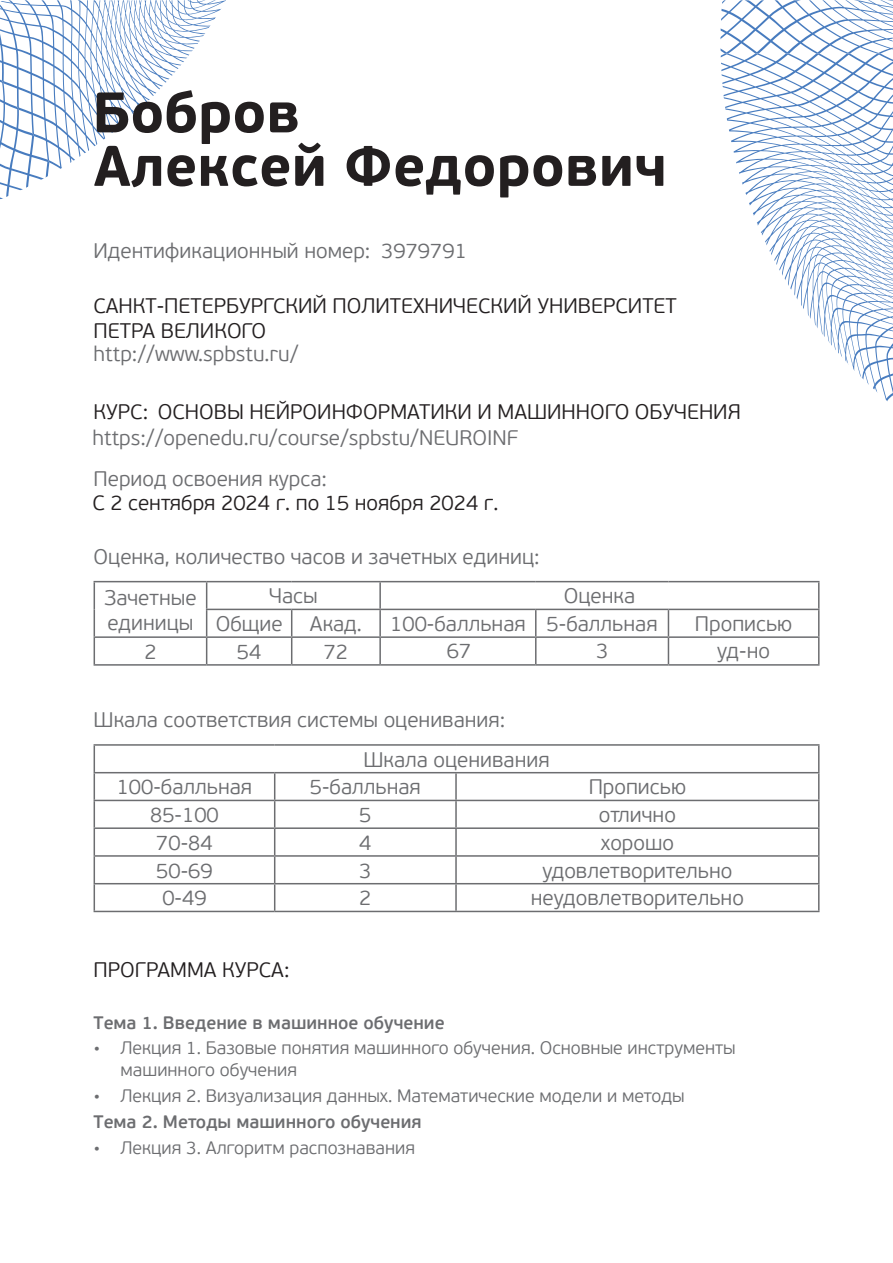
<style>
.page{position:relative;width:893px;height:1263px;background:#fff}
.page>*{position:absolute;margin:0;border:0;box-sizing:border-box;transform-origin:0 0}
.t1{font:700 57px "PF Beau Sans Pro";color:#231f20}
.t2{font:300 21px/25.2px "PF Beau Sans Pro";color:#6c6d70}
.t3{font:300 21px/25.3px "PF Beau Sans Pro";color:#231f20}
.t4{font:300 18px/21.6px "PF Beau Sans Pro";color:#6c6d70}
.t5{font:600 18px "PF Beau Sans Pro";color:#6c6d70}
</style>
<div class="page">
<svg style="left:720px;top:0;width:173px;height:54px"></svg>
<svg style="left:720px;top:54px;width:173px;height:348px"></svg>
<svg style="left:0;top:0;width:226px;height:199px"></svg>
<hr style="left:94px;top:581px;width:113px;height:1px;background:#6c6d70">
<hr style="left:207px;top:581px;width:85px;height:1px;background:#6c6d70">
<hr style="left:292px;top:581px;width:88px;height:1px;background:#6c6d70">
<hr style="left:380px;top:581px;width:156px;height:1px;background:#6c6d70">
<hr style="left:379px;top:582px;width:2px;height:27px;background:#6c6d70">
<hr style="left:536px;top:581px;width:132px;height:1px;background:#6c6d70">
<hr style="left:668px;top:581px;width:151px;height:1px;background:#6c6d70">
<hr style="left:206px;top:609px;width:86px;height:1px;background:#6c6d70">
<hr style="left:292px;top:609px;width:88px;height:1px;background:#6c6d70">
<hr style="left:380px;top:609px;width:156px;height:1px;background:#6c6d70">
<hr style="left:379px;top:610px;width:2px;height:26px;background:#6c6d70">
<hr style="left:536px;top:609px;width:132px;height:1px;background:#6c6d70">
<hr style="left:668px;top:609px;width:151px;height:1px;background:#6c6d70">
<hr style="left:94px;top:636px;width:113px;height:2px;background:#6c6d70">
<svg style="left:94px;top:582px;width:1px;height:82px"></svg>
<hr style="left:207px;top:636px;width:85px;height:2px;background:#6c6d70">
<svg style="left:206px;top:582px;width:1px;height:82px"></svg>
<hr style="left:292px;top:636px;width:88px;height:2px;background:#6c6d70">
<svg style="left:291px;top:610px;width:1px;height:54px"></svg>
<hr style="left:380px;top:636px;width:156px;height:2px;background:#6c6d70">
<hr style="left:379px;top:638px;width:2px;height:26px;background:#6c6d70">
<hr style="left:536px;top:636px;width:132px;height:2px;background:#6c6d70">
<svg style="left:535px;top:610px;width:1px;height:54px"></svg>
<hr style="left:668px;top:636px;width:151px;height:2px;background:#6c6d70">
<svg style="left:668px;top:610px;width:1px;height:54px"></svg>
<svg style="left:818px;top:582px;width:1px;height:82px"></svg>
<hr style="left:94px;top:664px;width:113px;height:2px;background:#6c6d70">
<hr style="left:207px;top:664px;width:85px;height:2px;background:#6c6d70">
<hr style="left:292px;top:664px;width:88px;height:2px;background:#6c6d70">
<hr style="left:380px;top:664px;width:156px;height:2px;background:#6c6d70">
<hr style="left:536px;top:664px;width:132px;height:2px;background:#6c6d70">
<hr style="left:668px;top:664px;width:151px;height:2px;background:#6c6d70">
<hr style="left:94px;top:744px;width:181px;height:2px;background:#6c6d70">
<hr style="left:275px;top:744px;width:181px;height:2px;background:#6c6d70">
<hr style="left:456px;top:744px;width:363px;height:2px;background:#6c6d70">
<hr style="left:94px;top:772px;width:181px;height:1px;background:#6c6d70">
<hr style="left:275px;top:772px;width:181px;height:1px;background:#6c6d70">
<hr style="left:456px;top:772px;width:363px;height:1px;background:#6c6d70">
<hr style="left:455px;top:773px;width:2px;height:27px;background:#6c6d70">
<hr style="left:94px;top:800px;width:181px;height:1px;background:#6c6d70">
<hr style="left:275px;top:800px;width:181px;height:1px;background:#6c6d70">
<hr style="left:456px;top:800px;width:363px;height:1px;background:#6c6d70">
<hr style="left:455px;top:801px;width:2px;height:26px;background:#6c6d70">
<hr style="left:94px;top:827px;width:181px;height:2px;background:#6c6d70">
<hr style="left:275px;top:827px;width:181px;height:2px;background:#6c6d70">
<hr style="left:456px;top:827px;width:363px;height:2px;background:#6c6d70">
<hr style="left:455px;top:829px;width:2px;height:26px;background:#6c6d70">
<hr style="left:94px;top:855px;width:181px;height:2px;background:#6c6d70">
<hr style="left:275px;top:855px;width:181px;height:2px;background:#6c6d70">
<hr style="left:456px;top:855px;width:363px;height:2px;background:#6c6d70">
<hr style="left:455px;top:857px;width:2px;height:26px;background:#6c6d70">
<hr style="left:94px;top:883px;width:181px;height:1px;background:#6c6d70">
<svg style="left:94px;top:746px;width:1px;height:165px"></svg>
<hr style="left:275px;top:883px;width:181px;height:1px;background:#6c6d70">
<svg style="left:274px;top:773px;width:1px;height:138px"></svg>
<hr style="left:456px;top:883px;width:363px;height:1px;background:#6c6d70">
<hr style="left:455px;top:884px;width:2px;height:27px;background:#6c6d70">
<svg style="left:818px;top:746px;width:1px;height:165px"></svg>
<hr style="left:94px;top:911px;width:181px;height:1px;background:#6c6d70">
<hr style="left:275px;top:911px;width:181px;height:1px;background:#6c6d70">
<hr style="left:456px;top:911px;width:363px;height:1px;background:#6c6d70">
<h1 class="t1" style="left:92px;top:77px;width:209px">Бобров</h1>
<h1 class="t1" style="left:94px;top:131px;width:575px">Алексей Федорович</h1>
<p class="t2" style="left:94px;top:238px;width:278px">Идентификационный номер:</p>
<p class="t3" style="left:94px;top:293px;width:585px">САНКТ-ПЕТЕРБУРГСКИЙ ПОЛИТЕХНИЧЕСКИЙ УНИВЕРСИТЕТ<br>ПЕТРА ВЕЛИКОГО</p>
<p class="t2" style="left:94px;top:342px;width:206px">http://www.spbstu.ru/</p>
<p class="t3" style="left:94px;top:400px;width:56px">КУРС:</p>
<p class="t2" style="left:381px;top:238px;width:87px">3979791</p>
<p class="t3" style="left:158px;top:400px;width:584px">ОСНОВЫ НЕЙРОИНФОРМАТИКИ И МАШИННОГО ОБУЧЕНИЯ</p>
<p class="t2" style="left:92px;top:426px;width:427px">https://openedu.ru/course/spbstu/NEUROINF</p>
<p class="t2" style="left:94px;top:466px;width:235px">Период освоения курса:</p>
<p class="t3" style="left:92px;top:490px;width:407px">С 2 сентября 2024 г. по 15 ноября 2024 г.</p>
<p class="t2" style="left:94px;top:545px;width:448px">Оценка, количество часов и зачетных единиц:</p>
<p class="t2" style="left:104px;top:585px;width:94px">Зачетные единицы</p>
<p class="t2" style="left:269px;top:584px;width:50px">Часы</p>
<p class="t2" style="left:564px;top:584px;width:73px">Оценка</p>
<p class="t2" style="left:216px;top:612px;width:69px">Общие</p>
<p class="t2" style="left:310px;top:612px;width:53px">Акад.</p>
<p class="t2" style="left:390px;top:612px;width:269px">100-балльная 5-балльная</p>
<p class="t2" style="left:695px;top:612px;width:99px">Прописью</p>
<p class="t2" style="left:144px;top:639px;width:14px">2</p>
<p class="t2" style="left:237px;top:639px;width:26px">54</p>
<p class="t2" style="left:324px;top:639px;width:26px">72</p>
<p class="t2" style="left:447px;top:639px;width:26px">67</p>
<p class="t2" style="left:596px;top:639px;width:14px">3</p>
<p class="t2" style="left:717px;top:638px;width:54px">уд-но</p>
<p class="t2" style="left:94px;top:707px;width:413px">Шкала соответствия системы оценивания:</p>
<p class="t2" style="left:363px;top:747px;width:188px">Шкала оценивания</p>
<p class="t2" style="left:117px;top:775px;width:137px">100-балльная</p>
<p class="t2" style="left:310px;top:775px;width:113px">5-балльная</p>
<p class="t2" style="left:589px;top:775px;width:99px">Прописью</p>
<p class="t2" style="left:150px;top:803px;width:70px">85-100</p>
<p class="t2" style="left:359px;top:803px;width:14px">5</p>
<p class="t2" style="left:599px;top:803px;width:79px">отлично</p>
<p class="t2" style="left:156px;top:830px;width:58px">70-84</p>
<p class="t2" style="left:359px;top:830px;width:14px">4</p>
<p class="t2" style="left:601px;top:830px;width:75px">хорошо</p>
<p class="t2" style="left:156px;top:858px;width:58px">50-69</p>
<p class="t2" style="left:359px;top:858px;width:14px">3</p>
<p class="t2" style="left:542px;top:858px;width:192px">удовлетворительно</p>
<p class="t2" style="left:162px;top:886px;width:46px">0-49</p>
<p class="t2" style="left:359px;top:886px;width:14px">2</p>
<p class="t2" style="left:531px;top:886px;width:215px">неудовлетворительно</p>
<p class="t3" style="left:94px;top:957px;width:197px">ПРОГРАММА КУРСА:</p>
<p class="t5" style="left:94px;top:1011px;width:353px">Тема 1. Введение в машинное обучение</p>
<p class="t4" style="left:121px;top:1038px;width:617px;text-indent:-27px">• Лекция 1. Базовые понятия машинного обучения. Основные инструменты машинного обучения</p>
<p class="t4" style="left:94px;top:1085px;width:593px">• Лекция 2. Визуализация данных. Математические модели и методы</p>
<p class="t5" style="left:94px;top:1111px;width:330px">Тема 2. Методы машинного обучения</p>
<p class="t4" style="left:94px;top:1137px;width:323px">• Лекция 3. Алгоритм распознавания</p>
</div>
